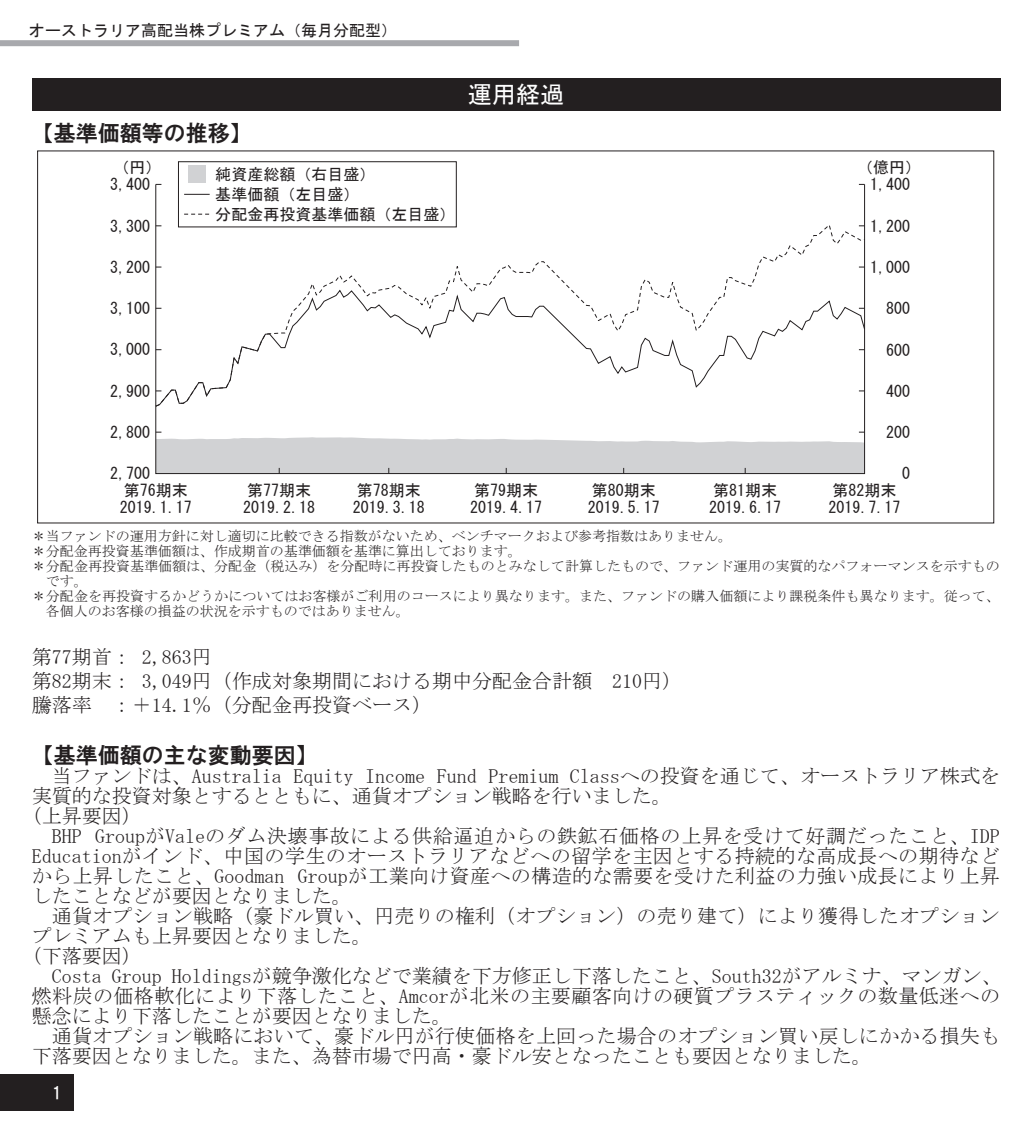
<style>
.page{position:relative;width:1032px;height:1134px;background:#fff}
.page>*{position:absolute;margin:0;border:0;box-sizing:border-box;transform-origin:0 0}
.t1{font:24px "MS Gothic";color:#fff}
.t2{font:22px "HGS Gothic E";color:#231f20}
.t3{font:20px/24px "MS Mincho";color:#231f20}
.t4{font:20px "MS Mincho";letter-spacing:.02em;color:#231f20}
.t5{font:20px "MS Mincho";letter-spacing:.035em;color:#231f20}
.t6{font:16.6px "HGS Gothic E";color:#fff}
.t7{font:16px/17px "MS Gothic";color:#231f20}
.t8{font:14px "MS Mincho";color:#231f20}
</style>
<div class="page">
<div style="left:0;top:1074px;width:74px;height:37px;background:#231f20"></div>
<div style="left:0;top:40px;width:519px;height:6px;background:#a8a9ad"></div>
<div style="left:32px;top:78px;width:968px;height:32px;background:#231f20"></div>
<svg style="left:157px;top:432px;width:706px;height:40px"></svg>
<svg style="left:157px;top:223px;width:709px;height:66px"></svg>
<svg style="left:157px;top:289px;width:709px;height:118px"></svg>
<div style="left:178px;top:162px;width:278px;height:65px;background:#fff"></div>
<div style="left:178px;top:161px;width:279px;height:66px;border:1px solid #231f20"></div>
<div style="left:188px;top:166px;width:17px;height:17px;background:#d1d2d4"></div>
<svg style="left:184px;top:194px;width:26px;height:1px"></svg>
<svg style="left:184px;top:214px;width:26px;height:1px"></svg>
<p class="t7" style="left:29px;top:22px;width:369px">オーストラリア高配当株プレミアム（毎月分配型）</p>
<p class="t1" style="left:468px;top:82px;width:97px">運用経過</p>
<p class="t2" style="left:32px;top:122px;width:222px">【基準価額等の推移】</p>
<p class="t7" style="left:113px;top:158px;width:49px">（円）</p>
<p class="t7" style="left:857px;top:158px;width:65px">（億円）</p>
<p class="t7" style="left:110px;top:176px;width:41px">3,400</p>
<p class="t7" style="left:110px;top:217px;width:41px">3,300</p>
<p class="t7" style="left:110px;top:259px;width:41px">3,200</p>
<p class="t7" style="left:110px;top:300px;width:41px">3,100</p>
<p class="t7" style="left:110px;top:341px;width:41px">3,000</p>
<p class="t7" style="left:110px;top:382px;width:41px">2,900</p>
<p class="t7" style="left:110px;top:424px;width:41px">2,800</p>
<p class="t7" style="left:110px;top:465px;width:41px">2,700</p>
<p class="t7" style="left:215px;top:165px;width:241px;line-height:19.8px">純資産総額（右目盛）<br>基準価額（左目盛）<br>分配金再投資基準価額（左目盛）</p>
<p class="t7" style="left:870px;top:176px;width:41px">1,400</p>
<p class="t7" style="left:870px;top:217px;width:41px">1,200</p>
<p class="t7" style="left:870px;top:259px;width:41px">1,000</p>
<p class="t7" style="left:886px;top:300px;width:25px">800</p>
<p class="t7" style="left:886px;top:341px;width:25px">600</p>
<p class="t7" style="left:886px;top:382px;width:25px">400</p>
<p class="t7" style="left:886px;top:424px;width:25px">200</p>
<p class="t7" style="left:902px;top:465px;width:9px">0</p>
<p class="t7" style="left:120px;top:482px;width:73px">第76期末<br>2019.1.17</p>
<p class="t7" style="left:243px;top:482px;width:73px">第77期末<br>2019.2.18</p>
<p class="t7" style="left:353px;top:482px;width:73px">第78期末<br>2019.3.18</p>
<p class="t7" style="left:470px;top:482px;width:73px">第79期末<br>2019.4.17</p>
<p class="t7" style="left:588px;top:482px;width:73px">第80期末<br>2019.5.17</p>
<p class="t7" style="left:709px;top:482px;width:73px">第81期末<br>2019.6.17</p>
<p class="t7" style="left:828px;top:482px;width:73px">第82期末<br>2019.7.17</p>
<p class="t8" style="left:32px;top:529px;width:702px">＊当ファンドの運用方針に対し適切に比較できる指数がないため、ベンチマークおよび参考指数はありません。</p>
<p class="t8" style="left:32px;top:544px;width:492px">＊分配金再投資基準価額は、作成期首の基準価額を基準に算出しております。</p>
<p class="t8" style="left:32px;top:559px;width:969px">＊分配金再投資基準価額は、分配金（税込み）を分配時に再投資したものとみなして計算したもので、ファンド運用の実質的なパフォーマンスを示すもの</p>
<p class="t8" style="left:46px;top:574px;width:43px">です。</p>
<p class="t8" style="left:32px;top:589px;width:969px">＊分配金を再投資するかどうかについてはお客様がご利用のコースにより異なります。また、ファンドの購入価額により課税条件も異なります。従って、</p>
<p class="t8" style="left:46px;top:604px;width:365px">各個人のお客様の損益の状況を示すものではありません。</p>
<p class="t3" style="left:32px;top:645px;width:652px">第77期首： 2,863円<br>第82期末： 3,049円（作成対象期間における期中分配金合計額　210円）騰落率 ：＋14.1％（分配金再投資ベース）</p>
<p class="t2" style="left:32px;top:744px;width:288px">【基準価額の主な変動要因】</p>
<p class="t3" style="left:52px;top:764px;width:950px">当ファンドは、Australia Equity Income Fund Premium Classへの投資を通じて、オーストラリア株式を</p>
<p class="t3" style="left:32px;top:784px;width:641px">実質的な投資対象とするとともに、通貨オプション戦略を行いました。</p>
<p class="t3" style="left:22px;top:804px;width:121px">（上昇要因）</p>
<p class="t5" style="left:52px;top:826px;width:949px">BHP GroupがValeのダム決壊事故による供給逼迫からの鉄鉱石価格の上昇を受けて好調だったこと、IDP</p>
<p class="t4" style="left:32px;top:846px;width:970px">Educationがインド、中国の学生のオーストラリアなどへの留学を主因とする持続的な高成長への期待など</p>
<p class="t4" style="left:32px;top:866px;width:969px">から上昇したこと、Goodman Groupが工業向け資産への構造的な需要を受けた利益の力強い成長により上昇</p>
<p class="t3" style="left:32px;top:884px;width:321px">したことなどが要因となりました。</p>
<p class="t3" style="left:52px;top:904px;width:949px">通貨オプション戦略（豪ドル買い、円売りの権利（オプション）の売り建て）により獲得したオプション</p>
<p class="t3" style="left:32px;top:924px;width:341px">プレミアムも上昇要因となりました。</p>
<p class="t3" style="left:22px;top:944px;width:121px">（下落要因）</p>
<p class="t3" style="left:52px;top:964px;width:952px">Costa Group Holdingsが競争激化などで業績を下方修正し下落したこと、South32がアルミナ、マンガン、</p>
<p class="t4" style="left:32px;top:986px;width:970px">燃料炭の価格軟化により下落したこと、Amcorが北米の主要顧客向けの硬質プラスティックの数量低迷への</p>
<p class="t3" style="left:32px;top:1004px;width:421px">懸念により下落したことが要因となりました。</p>
<p class="t3" style="left:52px;top:1024px;width:950px">通貨オプション戦略において、豪ドル円が行使価格を上回った場合のオプション買い戻しにかかる損失も</p>
<p class="t3" style="left:32px;top:1044px;width:842px">下落要因となりました。また、為替市場で円高・豪ドル安となったことも要因となりました。</p>
<p class="t6" style="left:52px;top:1085px;width:11px">1</p>
</div>
